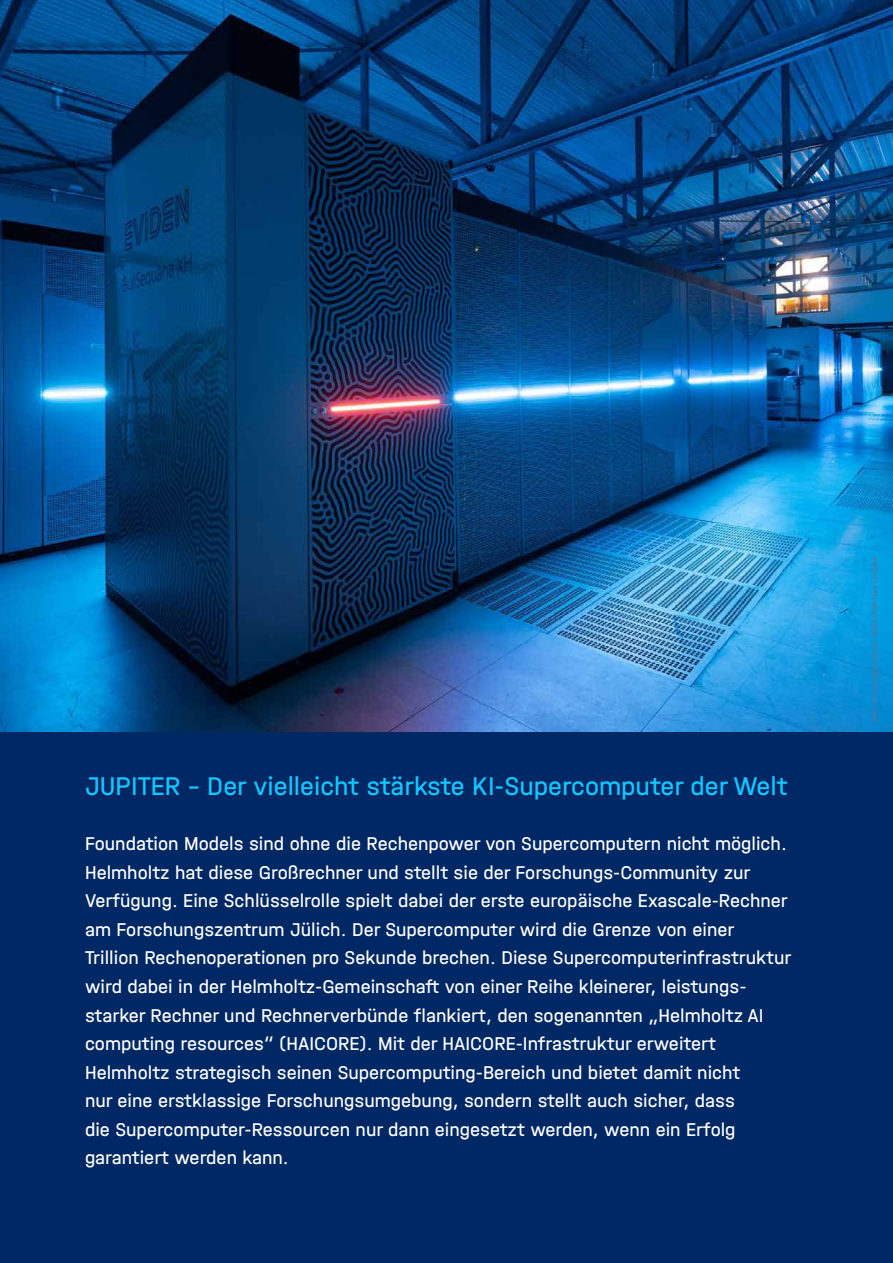
<style>
.page{position:relative;width:893px;height:1263px;background:#fff}
.page>*{position:absolute;margin:0;border:0;box-sizing:border-box;transform-origin:0 0}
.t1{font:27px "Helmholtz Halvar Mittel";color:#14c8ff}
.t2{font:19.5px/28.5px "Helmholtz Halvar Mittel";color:#fff}
.t3{font:7.5px "Helmholtz Halvar Mittel";color:#59739a}
</style>
<div class="page">
<div style="left:0;top:731px;width:893px;height:532px;background:#002864"></div>
<img style="left:0;top:0;width:893px;height:731px">
<h1 class="t1" style="left:85px;top:770px;width:704px">JUPITER – Der vielleicht stärkste KI-Supercomputer der Welt</h1>
<p class="t2" style="left:85px;top:829px;width:708px">Foundation Models sind ohne die Rechenpower von Supercomputern nicht möglich.<br>Helmholtz hat diese Großrechner und stellt sie der Forschungs-Community zur Verfügung. Eine Schlüsselrolle spielt dabei der erste europäische Exascale-Rechner am Forschungszentrum Jülich. Der Supercomputer wird die Grenze von einer Trillion Rechenoperationen pro Sekunde brechen. Diese Supercomputerinfrastruktur wird dabei in der Helmholtz-Gemeinschaft von einer Reihe kleinerer, leistungs&shy;starker Rechner und Rechnerverbünde flankiert, den sogenannten „Helmholtz AI computing resources“ (HAICORE). Mit der HAICORE-Infrastruktur erweitert Helmholtz strategisch seinen Supercomputing-Bereich und bietet damit nicht<br>nur eine erstklassige Forschungsumgebung, sondern stellt auch sicher, dass<br>die Supercomputer-Ressourcen nur dann eingesetzt werden, wenn ein Erfolg garantiert werden kann.</p>
<p class="t3" style="left:870px;top:721px;width:167px;rotate:-90deg">Bild: Forschungszentrum Jülich/Ralf-Uwe Limbach</p>
</div>
